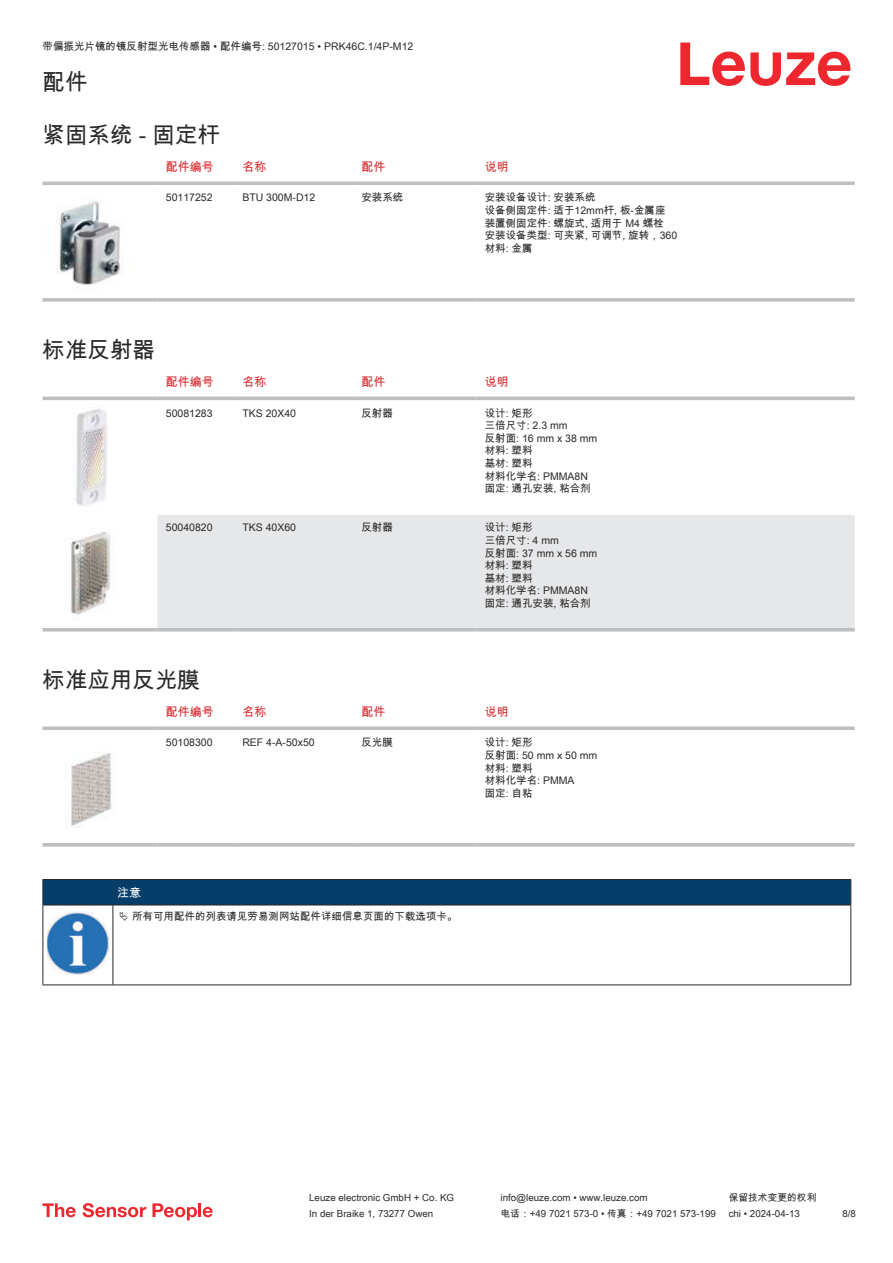
<style>
.page{position:relative;width:893px;height:1263px;background:#fff}
.page>*{position:absolute;margin:0;border:0;box-sizing:border-box;transform-origin:0 0}
.t1{font:22.5px "Arial Unicode MS";color:#2b292a}
.t2{font:12px "Arial Unicode MS";color:#db2a30}
.t3{font:12px "Arial Unicode MS";color:#fff}
.t4{font:10.5px/12.6px "Arial Unicode MS";color:#2b292a}
.t5{font:9.75px "Arial Unicode MS";color:#2b292a}
</style>
<div class="page">
<svg style="left:680px;top:43px;width:170px;height:43px"></svg>
<svg style="left:43px;top:181px;width:114px;height:4px"></svg>
<svg style="left:157px;top:181px;width:77px;height:4px"></svg>
<svg style="left:234px;top:181px;width:119px;height:4px"></svg>
<svg style="left:353px;top:181px;width:123px;height:4px"></svg>
<svg style="left:476px;top:181px;width:379px;height:4px;background:#c4c6c8"></svg>
<svg style="left:43px;top:298px;width:114px;height:4px"></svg>
<svg style="left:157px;top:298px;width:77px;height:4px"></svg>
<svg style="left:234px;top:298px;width:119px;height:4px"></svg>
<svg style="left:353px;top:298px;width:123px;height:4px"></svg>
<svg style="left:476px;top:298px;width:379px;height:4px;background:#c3c5c7"></svg>
<img style="left:57px;top:201px;width:65px;height:84px">
<svg style="left:43px;top:396px;width:812px;height:236px"></svg>
<div style="left:157px;top:515px;width:698px;height:113px;background:#e6e7e9"></div>
<hr style="left:43px;top:397px;width:114px;height:3px;background:#bdbfc1">
<hr style="left:157px;top:397px;width:77px;height:3px;background:#bdbfc1">
<hr style="left:234px;top:397px;width:119px;height:3px;background:#bdbfc1">
<hr style="left:353px;top:397px;width:123px;height:3px;background:#bdbfc1">
<hr style="left:476px;top:397px;width:379px;height:3px;background:#bdbfc1">
<hr style="left:43px;top:628px;width:114px;height:3px;background:#bdbfc1">
<hr style="left:157px;top:628px;width:77px;height:3px;background:#bdbfc1">
<hr style="left:234px;top:628px;width:119px;height:3px;background:#bdbfc1">
<hr style="left:353px;top:628px;width:123px;height:3px;background:#bdbfc1">
<hr style="left:476px;top:628px;width:379px;height:3px;background:#bdbfc1">
<img style="left:72px;top:404px;width:39px;height:107px">
<img style="left:56px;top:519px;width:71px;height:106px">
<svg style="left:43px;top:726px;width:114px;height:4px"></svg>
<svg style="left:157px;top:726px;width:77px;height:4px"></svg>
<svg style="left:234px;top:726px;width:119px;height:4px"></svg>
<svg style="left:353px;top:726px;width:123px;height:4px"></svg>
<svg style="left:476px;top:726px;width:379px;height:4px;background:#c4c6c8"></svg>
<svg style="left:43px;top:843px;width:114px;height:4px"></svg>
<svg style="left:157px;top:843px;width:77px;height:4px"></svg>
<svg style="left:234px;top:843px;width:119px;height:4px"></svg>
<svg style="left:353px;top:843px;width:123px;height:4px"></svg>
<svg style="left:476px;top:843px;width:379px;height:4px;background:#c3c5c7"></svg>
<img style="left:71px;top:753px;width:41px;height:74px">
<hr style="left:43px;top:905px;width:70px;height:1px;background:#2b292a">
<svg style="left:43px;top:879px;width:808px;height:26px;background:#083b65"></svg>
<hr style="left:113px;top:905px;width:738px;height:1px;background:#2b292a">
<hr style="left:43px;top:905px;width:1px;height:75px;background:#2b292a">
<hr style="left:113px;top:905px;width:1px;height:75px;background:#2b292a">
<hr style="left:850px;top:905px;width:1px;height:75px;background:#2b292a">
<hr style="left:43px;top:984px;width:70px;height:1px;background:#2b292a">
<hr style="left:113px;top:984px;width:738px;height:1px;background:#2b292a">
<img style="left:47px;top:911px;width:61px;height:63px">
<svg style="left:43px;top:1203px;width:33px;height:14px"></svg>
<svg style="left:83px;top:1203px;width:63px;height:14px"></svg>
<svg style="left:153px;top:1203px;width:44px;height:17px"></svg>
<hr style="left:198px;top:1203px;width:3px;height:14px;background:#ed272d">
<svg style="left:203px;top:1207px;width:10px;height:10px"></svg>
<p class="t4" style="left:43px;top:40px;width:372px">带偏振光片镜的镜反射型光电传感器 • 配件编号: 50127015 • PRK46C.1/4P-M12</p>
<h1 class="t1" style="left:43px;top:66px;width:46px">配件</h1>
<h1 class="t1" style="left:43px;top:119px;width:179px">紧固系统 - 固定杆</h1>
<p class="t2" style="left:166px;top:158px;width:49px">配件编号</p>
<p class="t2" style="left:242px;top:158px;width:25px">名称</p>
<p class="t2" style="left:361px;top:158px;width:25px">配件</p>
<p class="t2" style="left:485px;top:158px;width:25px">说明</p>
<p class="t4" style="left:166px;top:191px;width:48px">50117252</p>
<p class="t4" style="left:242px;top:191px;width:74px">BTU 300M-D12</p>
<p class="t4" style="left:361px;top:191px;width:43px">安装系统</p>
<p class="t4" style="left:485px;top:191px;width:194px">安装设备设计: 安装系统<br>设备侧固定件: 适于12mm杆, 板-金属座装置侧固定件: 螺旋式, 适用于 M4 螺栓<br>安装设备类型: 可夹紧, 可调节, 旋转，360材料: 金属</p>
<h1 class="t1" style="left:43px;top:334px;width:114px">标准反射器</h1>
<p class="t2" style="left:166px;top:373px;width:49px">配件编号</p>
<p class="t2" style="left:242px;top:373px;width:25px">名称</p>
<p class="t2" style="left:361px;top:373px;width:25px">配件</p>
<p class="t2" style="left:485px;top:373px;width:25px">说明</p>
<p class="t4" style="left:166px;top:406px;width:48px">50081283</p>
<p class="t4" style="left:242px;top:406px;width:55px">TKS 20X40</p>
<p class="t4" style="left:361px;top:406px;width:33px">反射器</p>
<p class="t4" style="left:485px;top:406px;width:114px">设计: 矩形<br>三倍尺寸: 2.3 mm<br>反射面: 16 mm x 38 mm材料: 塑料<br>基材: 塑料<br>材料化学名: PMMA8N固定: 通孔安装, 粘合剂</p>
<p class="t4" style="left:166px;top:521px;width:48px">50040820</p>
<p class="t4" style="left:242px;top:521px;width:55px">TKS 40X60</p>
<p class="t4" style="left:361px;top:521px;width:33px">反射器</p>
<p class="t4" style="left:485px;top:521px;width:114px">设计: 矩形<br>三倍尺寸: 4 mm<br>反射面: 37 mm x 56 mm材料: 塑料<br>基材: 塑料<br>材料化学名: PMMA8N固定: 通孔安装, 粘合剂</p>
<h1 class="t1" style="left:43px;top:664px;width:159px">标准应用反光膜</h1>
<p class="t2" style="left:166px;top:703px;width:49px">配件编号</p>
<p class="t2" style="left:242px;top:703px;width:25px">名称</p>
<p class="t2" style="left:361px;top:703px;width:25px">配件</p>
<p class="t2" style="left:485px;top:703px;width:25px">说明</p>
<p class="t4" style="left:166px;top:736px;width:48px">50108300</p>
<p class="t4" style="left:242px;top:736px;width:74px">REF 4-A-50x50</p>
<p class="t4" style="left:361px;top:736px;width:33px">反光膜</p>
<p class="t4" style="left:485px;top:736px;width:114px">设计: 矩形<br>反射面: 50 mm x 50 mm材料: 塑料<br>材料化学名: PMMA<br>固定: 自粘</p>
<p class="t3" style="left:117px;top:884px;width:25px">注意</p>
<p class="t4" style="left:132px;top:909px;width:327px">所有可用配件的列表请见劳易测网站配件详细信息页面的下载选项卡。</p>
<p class="t5" style="left:309px;top:1191px;width:146px">Leuze electronic GmbH + Co. KG</p>
<p class="t5" style="left:501px;top:1191px;width:149px">info@leuze.com • www.leuze.com</p>
<p class="t5" style="left:729px;top:1191px;width:89px">保留技术变更的权利</p>
<p class="t5" style="left:309px;top:1206px;width:126px">In der Braike 1, 73277 Owen</p>
<p class="t5" style="left:501px;top:1206px;width:217px">电话：+49 7021 573-0 • 传真：+49 7021 573-199</p>
<p class="t5" style="left:729px;top:1206px;width:73px">chi • 2024-04-13</p>
<p class="t5" style="left:842px;top:1206px;width:15px">8/8</p>
</div>
